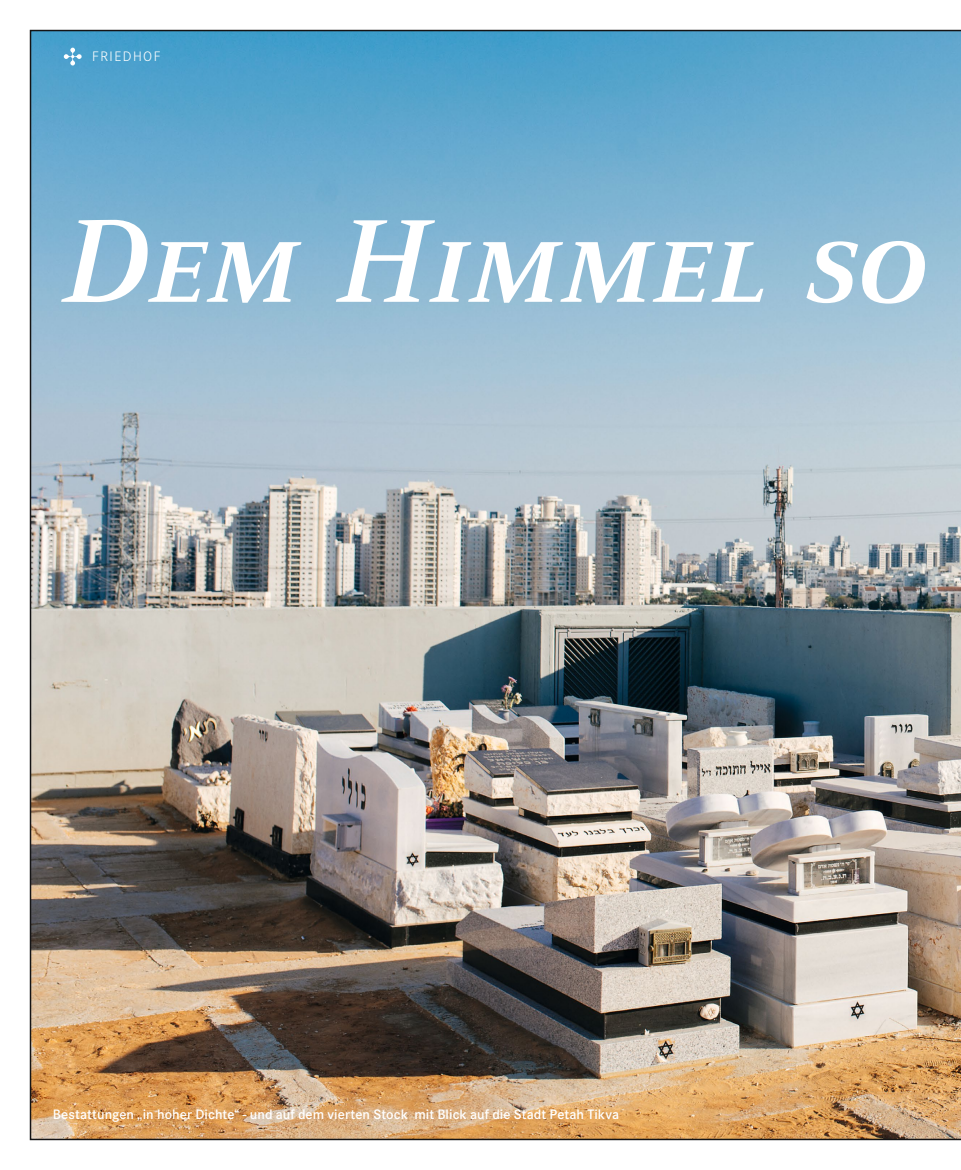
<style>
.page{position:relative;width:961px;height:1170px;background:#fff}
.page>*{position:absolute;margin:0;border:0;box-sizing:border-box;transform-origin:0 0}
.t1{font:italic 700 130.5px "Celeste OT";letter-spacing:-.005em;color:#fff}
._21_Bildunterschrift{font:600 14.25px "Corporate S";letter-spacing:.005em;color:#fff}
.Rubrikentitel{font:300 14.25px "Corporate S";letter-spacing:.1em;color:#fff}
</style>
<div class="page">
<img style="left:30px;top:30px;width:931px;height:1110px">
<svg style="left:64px;top:48px;width:18px;height:17px"></svg>
<p class="Rubrikentitel" style="left:92px;top:49px;width:70px">FRIEDHOF</p>
<p class="t1" style="left:60px;top:187px;width:867px">Dem Himmel so</p>
<p class="_21_Bildunterschrift" style="left:53px;top:1106px;width:568px">Bestattungen „in hoher Dichte“ - und auf dem vierten Stock mit Blick auf die Stadt Petah Tikva</p>
</div>
